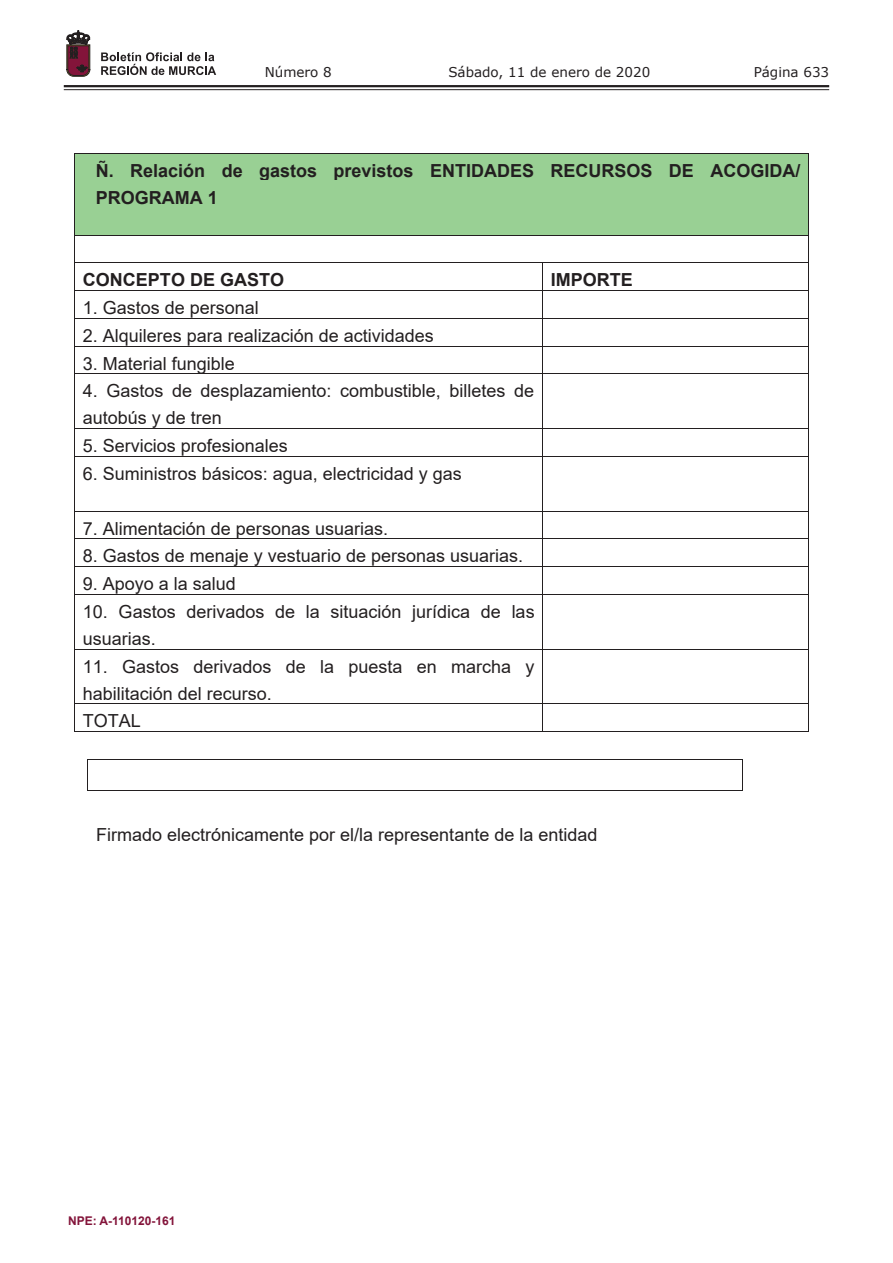
<style>
.page{position:relative;width:893px;height:1263px;background:#fff}
.page>*{position:absolute;margin:0;border:0;box-sizing:border-box;transform-origin:0 0}
.t1{font:18px/27px "Arial";color:#231f20}
.t2{font:700 18px/27px "Arial";color:#231f20}
.t3{font:13.5px "Verdana";color:#231f20}
.t4{font:700 12px "Arial";color:#83143a}
</style>
<div class="page">
<hr style="left:64px;top:85px;width:765px;height:2px;background:#231f20">
<hr style="left:64px;top:89px;width:765px;height:1px;background:#231f20">
<svg style="left:101px;top:52px;width:115px;height:23px"></svg>
<svg style="left:67px;top:31px;width:23px;height:45px"></svg>
<div style="left:75px;top:154px;width:733px;height:81px;background:#99d094"></div>
<hr style="left:74px;top:153px;width:735px;height:1px;background:#231f20">
<hr style="left:74px;top:154px;width:1px;height:81px;background:#231f20">
<hr style="left:808px;top:154px;width:1px;height:81px;background:#231f20">
<hr style="left:74px;top:235px;width:735px;height:1px;background:#231f20">
<hr style="left:74px;top:262px;width:735px;height:1px;background:#231f20">
<hr style="left:74px;top:290px;width:735px;height:1px;background:#231f20">
<hr style="left:74px;top:318px;width:735px;height:1px;background:#231f20">
<hr style="left:74px;top:346px;width:735px;height:1px;background:#231f20">
<svg style="left:74px;top:236px;width:1px;height:138px"></svg>
<svg style="left:542px;top:263px;width:1px;height:111px"></svg>
<svg style="left:808px;top:236px;width:1px;height:138px"></svg>
<hr style="left:74px;top:374px;width:735px;height:1px;background:#231f20">
<hr style="left:74px;top:374px;width:1px;height:54px;background:#231f20">
<hr style="left:542px;top:374px;width:1px;height:54px;background:#231f20">
<hr style="left:808px;top:374px;width:1px;height:54px;background:#231f20">
<hr style="left:74px;top:428px;width:735px;height:1px;background:#231f20">
<svg style="left:74px;top:429px;width:1px;height:27px"></svg>
<svg style="left:542px;top:429px;width:1px;height:27px"></svg>
<svg style="left:808px;top:429px;width:1px;height:27px"></svg>
<hr style="left:74px;top:456px;width:735px;height:1px;background:#231f20">
<hr style="left:74px;top:457px;width:1px;height:54px;background:#231f20">
<hr style="left:542px;top:457px;width:1px;height:54px;background:#231f20">
<hr style="left:808px;top:457px;width:1px;height:54px;background:#231f20">
<hr style="left:74px;top:511px;width:735px;height:1px;background:#231f20">
<hr style="left:74px;top:539px;width:735px;height:1px;background:#231f20">
<hr style="left:74px;top:566px;width:735px;height:1px;background:#231f20">
<svg style="left:74px;top:512px;width:1px;height:82px"></svg>
<svg style="left:542px;top:512px;width:1px;height:82px"></svg>
<svg style="left:808px;top:512px;width:1px;height:82px"></svg>
<hr style="left:74px;top:594px;width:735px;height:1px;background:#231f20">
<hr style="left:74px;top:595px;width:1px;height:54px;background:#231f20">
<hr style="left:542px;top:595px;width:1px;height:54px;background:#231f20">
<hr style="left:808px;top:595px;width:1px;height:54px;background:#231f20">
<hr style="left:74px;top:649px;width:735px;height:1px;background:#231f20">
<hr style="left:74px;top:649px;width:1px;height:54px;background:#231f20">
<hr style="left:542px;top:649px;width:1px;height:54px;background:#231f20">
<hr style="left:808px;top:649px;width:1px;height:54px;background:#231f20">
<hr style="left:74px;top:703px;width:735px;height:1px;background:#231f20">
<svg style="left:74px;top:704px;width:1px;height:27px"></svg>
<hr style="left:74px;top:731px;width:468px;height:1px;background:#231f20">
<svg style="left:542px;top:704px;width:1px;height:28px"></svg>
<hr style="left:543px;top:731px;width:265px;height:1px;background:#231f20">
<svg style="left:808px;top:704px;width:1px;height:28px"></svg>
<hr style="left:87px;top:759px;width:656px;height:1px;background:#231f20">
<hr style="left:87px;top:790px;width:656px;height:1px;background:#231f20">
<hr style="left:87px;top:760px;width:1px;height:30px;background:#231f20">
<hr style="left:742px;top:760px;width:1px;height:30px;background:#231f20">
<p class="t3" style="left:265px;top:62px;width:69px">Número 8</p>
<p class="t3" style="left:448px;top:62px;width:203px">Sábado, 11 de enero de 2020</p>
<p class="t3" style="left:754px;top:62px;width:77px">Página 633</p>
<p class="t2" style="left:96px;top:157px;width:706px">Ñ. Relación de gastos previstos ENTIDADES RECURSOS DE ACOGIDA/<br>PROGRAMA 1</p>
<p class="t2" style="left:83px;top:267px;width:203px">CONCEPTO DE GASTO</p>
<p class="t2" style="left:551px;top:267px;width:83px">IMPORTE</p>
<p class="t1" style="left:83px;top:294px;width:178px">1. Gastos de personal</p>
<p class="t1" style="left:83px;top:322px;width:353px">2. Alquileres para realización de actividades</p>
<p class="t1" style="left:83px;top:350px;width:154px">3. Material fungible</p>
<p class="t1" style="left:83px;top:377px;width:453px">4. Gastos de desplazamiento: combustible, billetes de autobús y de tren</p>
<p class="t1" style="left:83px;top:432px;width:206px">5. Servicios profesionales</p>
<p class="t1" style="left:83px;top:460px;width:380px">6. Suministros básicos: agua, electricidad y gas</p>
<p class="t1" style="left:83px;top:515px;width:307px">7. Alimentación de personas usuarias.</p>
<p class="t1" style="left:83px;top:542px;width:442px">8. Gastos de menaje y vestuario de personas usuarias.</p>
<p class="t1" style="left:83px;top:570px;width:155px">9. Apoyo a la salud</p>
<p class="t1" style="left:83px;top:598px;width:453px">10. Gastos derivados de la situación jurídica de las usuarias.</p>
<p class="t1" style="left:83px;top:652px;width:453px;line-height:27.5px">11. Gastos derivados de la puesta en marcha y habilitación del recurso.<br>TOTAL</p>
<p class="t1" style="left:96px;top:821px;width:503px">Firmado electrónicamente por el/la representante de la entidad</p>
<p class="t4" style="left:68px;top:1212px;width:109px">NPE: A-110120-161</p>
</div>
